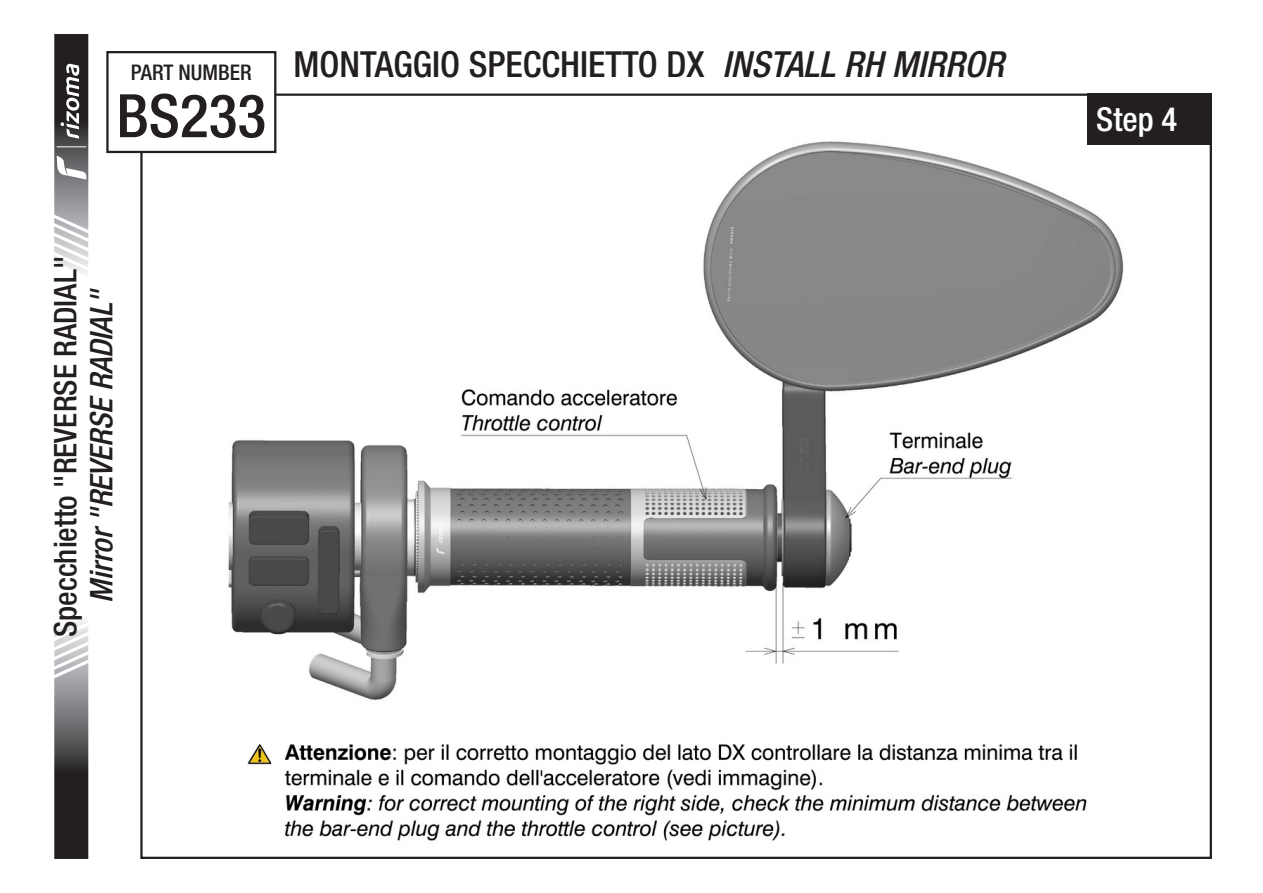
<style>
.page{position:relative;width:1263px;height:893px;background:#fff}
.page>*{position:absolute;margin:0;border:0;box-sizing:border-box;transform-origin:0 0}
.t1{font:500 condensed 60px "Helvetica Neue LT Std";color:#231f20}
.t2{font:500 condensed 36px "Helvetica Neue LT Std";color:#231f20}
.t3{font:500 condensed 33px "Helvetica Neue LT Std";color:#fff}
.t4{font:500 condensed 31.2px "Helvetica Neue LT Std";color:#231f20}
.t5{font:italic 500 condensed 31.2px "Helvetica Neue LT Std";color:#231f20}
.t6{font:500 condensed 21.6px "Helvetica Neue LT Std";color:#231f20}
.s1{font-style:italic}
</style>
<div class="page">
<img style="left:208px;top:103px;width:916px;height:738px">
<div style="left:1088px;top:94px;width:124px;height:51px;background:#231f20"></div>
<svg style="left:54px;top:620px;width:35px;height:239px;background:#706f70"></svg>
<svg style="left:54px;top:34px;width:35px;height:240px"></svg>
<div style="left:107px;top:52px;width:168px;height:100px;background:#fff"></div>
<div style="left:106px;top:51px;width:170px;height:102px;border:2px solid #231f20"></div>
<p class="t6" style="left:131px;top:59px;width:122px">PART NUMBER</p>
<h1 class="t1" style="left:116px;top:80px;width:151px">BS233</h1>
<p class="t2" style="left:293px;top:42px;width:712px">MONTAGGIO SPECCHIETTO DX <span class="s1">INSTALL RH MIRROR</span></p>
<p class="t4" style="left:47px;top:637px;width:382px;rotate:-90deg">Specchietto "REVERSE RADIAL"</p>
<p class="t5" style="left:83px;top:603px;width:316px;rotate:-90deg">Mirror "REVERSE RADIAL"</p>
<p class="t3" style="left:1096px;top:99px;width:83px">Step 4</p>
</div>
